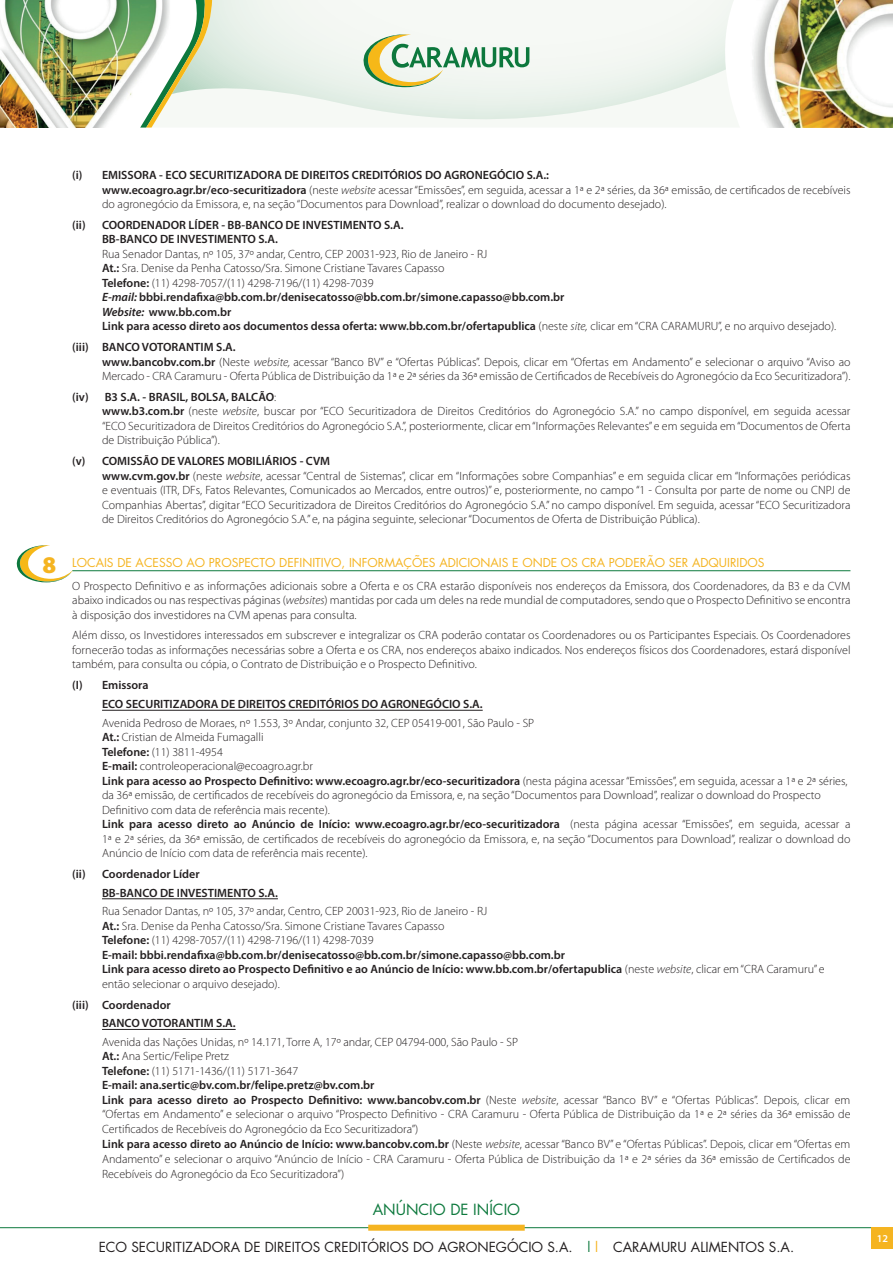
<style>
.page{position:relative;width:893px;height:1263px;background:#fff}
.page>*{position:absolute;margin:0;border:0;box-sizing:border-box;transform-origin:0 0}
.t1{font:15px "Futura";color:#0d793d}
.t2{font:13.5px "Futura";color:#231f20}
.t3{font:300 12px/14.4px "Myriad Pro";color:#231f20}
.t4{font:600 12px/18.8px "Myriad Pro";color:#231f20}
.t5{font:12px "Futura";color:#f5b421}
.t6{font:600 10.5px "Myriad Pro";color:#fff}
.s1{font-weight:600}
.s2{font-style:italic}
.s3{font-weight:600;font-style:italic}
.s4{font-family:"Myriad Pro";font-weight:900;font-size:24px}
.s5{color:#0d793d}
.s6{color:#f5b421}
</style>
<div class="page">
<hr style="left:0;top:1227px;width:893px;height:1px;background:#0d793d">
<div style="left:368px;top:1225px;width:157px;height:6px;background:#f5b421"></div>
<div style="left:872px;top:1227px;width:21px;height:21px;background:#f5b421"></div>
<img style="left:0;top:0;width:140px;height:128px">
<img style="left:753px;top:0;width:140px;height:128px">
<svg style="left:212px;top:0;width:522px;height:120px"></svg>
<svg style="left:140px;top:0;width:72px;height:128px"></svg>
<svg style="left:362px;top:34px;width:167px;height:53px"></svg>
<hr style="left:72px;top:570px;width:778px;height:1px;background:#0d793d">
<hr style="left:102px;top:710px;width:381px;height:1px;background:#231f20">
<hr style="left:102px;top:898px;width:176px;height:1px;background:#231f20">
<hr style="left:102px;top:1029px;width:134px;height:1px;background:#231f20">
<svg style="left:17px;top:545px;width:55px;height:37px"></svg>
<p class="t3" style="left:102px;top:168px;width:750px;text-indent:-30px"><span class="s1">(i) EMISSORA - ECO SECURITIZADORA DE DIREITOS CREDITÓRIOS DO AGRONEGÓCIO S.A.:<br>www.ecoagro.agr.br/eco-securitizadora</span> (neste <span class="s2">website</span> acessar “Emissões”, em seguida, acessar a 1ª e 2ª séries, da 36ª emissão, de certificados de recebíveis do agronegócio da Emissora, e, na seção “Documentos para Download”, realizar o download do documento desejado).</p>
<p class="t4" style="left:102px;top:217px;width:303px;line-height:14.4px;text-indent:-30px">(ii) COORDENADOR LÍDER - BB-BANCO DE INVESTIMENTO S.A.<br>BB-BANCO DE INVESTIMENTO S.A.</p>
<p class="t3" style="left:102px;top:247px;width:736px">Rua Senador Dantas, nº 105, 37º andar, Centro, CEP 20031-923, Rio de Janeiro - RJ<br><span class="s1">At.:</span> Sra. Denise da Penha Catosso/Sra. Simone Cristiane Tavares Capasso<br><span class="s1">Telefone:</span> (11) 4298-7057/(11) 4298-7196/(11) 4298-7039<br><span class="s3">E-mail:</span> <span class="s1">bbbi.rendafixa@bb.com.br/denisecatosso@bb.com.br/simone.capasso@bb.com.br<br></span><span class="s3">Website:</span> <span class="s1">www.bb.com.br<br>Link para acesso direto aos documentos dessa oferta: www.bb.com.br/ofertapublica</span> (neste <span class="s2">site,</span> clicar em “CRA CARAMURU”, e no arquivo desejado).</p>
<p class="t3" style="left:102px;top:340px;width:750px;text-indent:-30px"><span class="s1">(iii) BANCO VOTORANTIM S.A.<br>www.bancobv.com.br</span> (Neste <span class="s2">website,</span> acessar “Banco BV” e “Ofertas Públicas”. Depois, clicar em “Ofertas em Andamento” e selecionar o arquivo “Aviso ao<br>Mercado - CRA Caramuru - Oferta Pública de Distribuição da 1ª e 2ª séries da 36ª emissão de Certificados de Recebíveis do Agronegócio da Eco Securitizadora”).</p>
<p class="t3" style="left:102px;top:390px;width:750px;text-indent:-30px"><span class="s1">(iv) B3 S.A. - BRASIL, BOLSA, BALCÃO</span>:<br><span class="s1">www.b3.com.br</span> (neste <span class="s2">website</span>, buscar por “ECO Securitizadora de Direitos Creditórios do Agronegócio S.A.” no campo disponível, em seguida acessar “ECO Securitizadora de Direitos Creditórios do Agronegócio S.A.”, posteriormente, clicar em “Informações Relevantes” e em seguida em “Documentos de Oferta de Distribuição Pública”).</p>
<p class="t3" style="left:102px;top:454px;width:750px;text-indent:-30px"><span class="s1">(v) COMISSÃO DE VALORES MOBILIÁRIOS - CVM<br>www.cvm.gov.br</span> (neste <span class="s2">website</span>, acessar “Central de Sistemas”, clicar em “Informações sobre Companhias” e em seguida clicar em “Informações periódicas e eventuais (ITR, DFs, Fatos Relevantes, Comunicados ao Mercados, entre outros)” e, posteriormente, no campo “1 - Consulta por parte de nome ou CNPJ de Companhias Abertas”, digitar “ECO Securitizadora de Direitos Creditórios do Agronegócio S.A.” no campo disponível. Em seguida, acessar “ECO Securitizadora de Direitos Creditórios do Agronegócio S.A.” e, na página seguinte, selecionar “Documentos de Oferta de Distribuição Pública).</p>
<p class="t5" style="left:43px;top:554px;width:724px"><span class="s4">8</span> LOCAIS DE ACESSO AO PROSPECTO DEFINITIVO, INFORMAÇÕES ADICIONAIS E ONDE OS CRA PODERÃO SER ADQUIRIDOS</p>
<p class="t3" style="left:72px;top:579px;width:780px;text-align:justify">O Prospecto Definitivo e as informações adicionais sobre a Oferta e os CRA estarão disponíveis nos endereços da Emissora, dos Coordenadores, da B3 e da CVM abaixo indicados ou nas respectivas páginas (<span class="s2">websites</span>) mantidas por cada um deles na rede mundial de computadores, sendo que o Prospecto Definitivo se encontra à disposição dos investidores na CVM apenas para consulta.</p>
<p class="t3" style="left:72px;top:628px;width:780px;text-align:justify">Além disso, os Investidores interessados em subscrever e integralizar os CRA poderão contatar os Coordenadores ou os Participantes Especiais. Os Coordenadores fornecerão todas as informações necessárias sobre a Oferta e os CRA, nos endereços abaixo indicados. Nos endereços físicos dos Coordenadores, estará disponível também, para consulta ou cópia, o Contrato de Distribuição e o Prospecto Definitivo.</p>
<p class="t4" style="left:102px;top:675px;width:382px;text-indent:-30px">(I) Emissora<br>ECO SECURITIZADORA DE DIREITOS CREDITÓRIOS DO AGRONEGÓCIO S.A.</p>
<p class="t3" style="left:102px;top:716px;width:750px">Avenida Pedroso de Moraes, nº 1.553, 3º Andar, conjunto 32, CEP 05419-001, São Paulo - SP<br><span class="s1">At.:</span> Cristian de Almeida Fumagalli<br><span class="s1">Telefone:</span> (11) 3811-4954<br><span class="s1">E-mail:</span> controleoperacional@ecoagro.agr.br<br><span class="s1">Link para acesso ao Prospecto Definitivo: www.ecoagro.agr.br/eco-securitizadora</span> (nesta página acessar “Emissões”, em seguida, acessar a 1ª e 2ª séries, da 36ª emissão, de certificados de recebíveis do agronegócio da Emissora, e, na seção “Documentos para Download”, realizar o download do Prospecto Definitivo com data de referência mais recente).<br><span class="s1">Link para acesso direto ao Anúncio de Início: www.ecoagro.agr.br/eco-securitizadora</span> (nesta página acessar “Emissões”, em seguida, acessar a 1ª e 2ª séries, da 36ª emissão, de certificados de recebíveis do agronegócio da Emissora, e, na seção “Documentos para Download”, realizar o download do Anúncio de Início com data de referência mais recente).</p>
<p class="t4" style="left:102px;top:864px;width:177px;text-indent:-30px">(ii) Coordenador Líder<br>BB-BANCO DE INVESTIMENTO S.A.</p>
<p class="t3" style="left:102px;top:904px;width:724px">Rua Senador Dantas, nº 105, 37º andar, Centro, CEP 20031-923, Rio de Janeiro - RJ<br><span class="s1">At.:</span> Sra. Denise da Penha Catosso/Sra. Simone Cristiane Tavares Capasso<br><span class="s1">Telefone:</span> (11) 4298-7057/(11) 4298-7196/(11) 4298-7039<br><span class="s1">E-mail: bbbi.rendafixa@bb.com.br/denisecatosso@bb.com.br/simone.capasso@bb.com.br<br>Link para acesso direto ao Prospecto Definitivo e ao Anúncio de Início: www.bb.com.br/ofertapublica</span> (neste <span class="s2">website</span>, clicar em “CRA Caramuru” e então selecionar o arquivo desejado).</p>
<p class="t4" style="left:102px;top:995px;width:135px;text-indent:-30px">(iii) Coordenador<br>BANCO VOTORANTIM S.A.</p>
<p class="t3" style="left:102px;top:1035px;width:750px">Avenida das Nações Unidas, nº 14.171, Torre A, 17º andar, CEP 04794-000, São Paulo - SP<br><span class="s1">At.:</span> Ana Sertic/Felipe Pretz<br><span class="s1">Telefone:</span> (11) 5171-1436/(11) 5171-3647<br><span class="s1">E-mail: ana.sertic@bv.com.br/felipe.pretz@bv.com.br<br>Link para acesso direto ao Prospecto Definitivo: www.bancobv.com.br</span> (Neste <span class="s2">website</span>, acessar “Banco BV” e “Ofertas Públicas”. Depois, clicar em “Ofertas em Andamento” e selecionar o arquivo “Prospecto Definitivo - CRA Caramuru - Oferta Pública de Distribuição da 1ª e 2ª séries da 36ª emissão de Certificados de Recebíveis do Agronegócio da Eco Securitizadora”)<br><span class="s1">Link para acesso direto ao Anúncio de Início: www.bancobv.com.br</span> (Neste <span class="s2">website</span>, acessar “Banco BV” e “Ofertas Públicas”. Depois, clicar em “Ofertas em Andamento” e selecionar o arquivo “Anúncio de Início - CRA Caramuru - Oferta Pública de Distribuição da 1ª e 2ª séries da 36ª emissão de Certificados de Recebíveis do Agronegócio da Eco Securitizadora”)</p>
<p class="t1" style="left:373px;top:1199px;width:149px">ANÚNCIO DE INÍCIO</p>
<p class="t2" style="left:99px;top:1238px;width:697px">ECO SECURITIZADORA DE DIREITOS CREDITÓRIOS DO AGRONEGÓCIO S.A. <span class="s5">|</span><span class="s6">|</span> CARAMURU ALIMENTOS S.A.</p>
<p class="t6" style="left:877px;top:1232px;width:13px">12</p>
</div>
